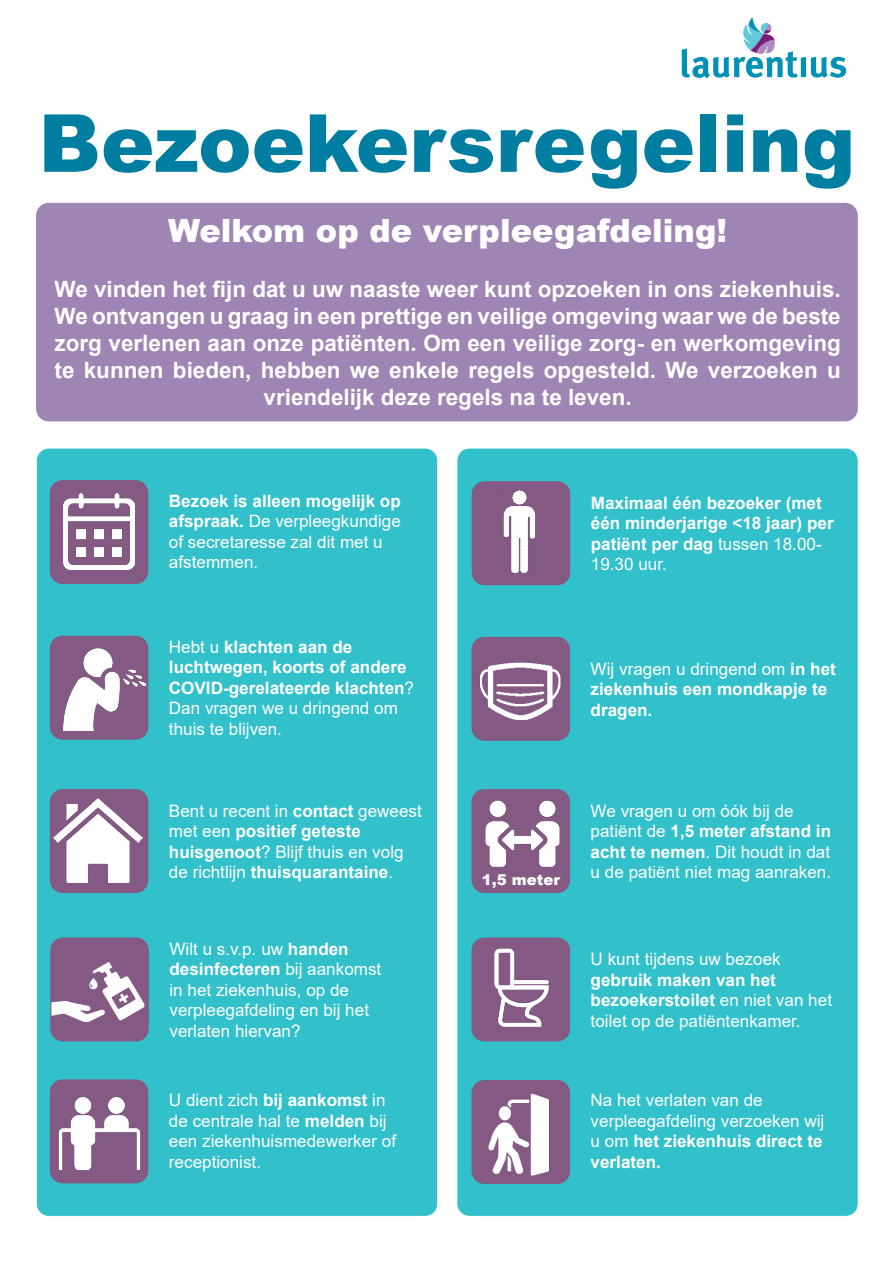
<style>
.page{position:relative;width:893px;height:1263px;background:#fff}
.page>*{position:absolute;margin:0;border:0;box-sizing:border-box;transform-origin:0 0}
.t1{font:900 80.1px "Arial";color:#007ea1}
.t2{font:900 32.1px "Arial";color:#fff}
.t3{font:700 22.5px/27px "Arial";color:#fff;text-align:center}
.t4{font:17.1px/20.5px "Arial";color:#fff}
.t5{font:700 17.1px/20.5px "Arial";color:#fff}
.t6{font:900 15px "Arial";color:#fff}
.s1{font-weight:700}
.s2{font-weight:400}
</style>
<div class="page">
<svg style="left:681px;top:18px;width:165px;height:60px"></svg>
<div style="left:36px;top:203px;width:822px;height:218px;background:#9e85b4;border-radius:13px"></div>
<div style="left:36px;top:448px;width:402px;height:769px;background:#32c0cb;border-radius:13px"></div>
<div style="left:457px;top:448px;width:402px;height:769px;background:#32c0cb;border-radius:13px"></div>
<div style="left:50px;top:1079px;width:98px;height:104px;background:#845a84;border-radius:13px"></div>
<div style="left:50px;top:480px;width:98px;height:104px;background:#845a84;border-radius:13px"></div>
<div style="left:472px;top:481px;width:98px;height:104px;background:#845a84;border-radius:13px"></div>
<div style="left:471px;top:637px;width:99px;height:104px;background:#845a84;border-radius:13px"></div>
<div style="left:471px;top:789px;width:99px;height:104px;background:#845a84;border-radius:13px"></div>
<div style="left:50px;top:937px;width:99px;height:104px;background:#845a84;border-radius:13px"></div>
<div style="left:471px;top:937px;width:99px;height:104px;background:#845a84;border-radius:13px"></div>
<div style="left:50px;top:789px;width:98px;height:104px;background:#845a84;border-radius:13px"></div>
<div style="left:471px;top:1080px;width:99px;height:104px;background:#845a84;border-radius:13px"></div>
<div style="left:50px;top:636px;width:98px;height:104px;background:#845a84;border-radius:13px"></div>
<img style="left:485px;top:800px;width:75px;height:67px">
<img style="left:475px;top:485px;width:92px;height:89px">
<img style="left:64px;top:493px;width:71px;height:77px">
<img style="left:63px;top:648px;width:82px;height:82px">
<img style="left:58px;top:1097px;width:83px;height:73px">
<img style="left:50px;top:949px;width:99px;height:87px">
<img style="left:54px;top:798px;width:88px;height:84px">
<img style="left:488px;top:1093px;width:82px;height:82px">
<img style="left:494px;top:948px;width:55px;height:79px">
<img style="left:479px;top:662px;width:82px;height:58px">
<p class="t1" style="left:38px;top:85px;width:818px">Bezoekersregeling</p>
<p class="t2" style="left:168px;top:207px;width:560px">Welkom op de verpleegafdeling!</p>
<p class="t3" style="left:55px;top:276px;width:788px">We vinden het fijn dat u uw naaste weer kunt opzoeken in ons ziekenhuis.<br>We ontvangen u graag in een prettige en veilige omgeving waar we de beste zorg verlenen aan onze patiënten. Om een veilige zorg- en werkomgeving te kunnen bieden, hebben we enkele regels opgesteld. We verzoeken u vriendelijk deze regels na te leven.</p>
<p class="t4" style="left:169px;top:490px;width:233px"><span class="s1">Bezoek is alleen mogelijk op afspraak.</span> De verpleegkundige of secretaresse zal dit met u afstemmen.</p>
<p class="t5" style="left:169px;top:637px;width:247px"><span class="s2">Hebt u</span> klachten aan de luchtwegen, koorts of andere<br>COVID-gerelateerde klachten<span class="s2">?<br>Dan vragen we u dringend om thuis te blijven.</span></p>
<p class="t4" style="left:169px;top:800px;width:254px">Bent u recent in <span class="s1">contact</span> geweest met een <span class="s1">positief geteste huisgenoot</span>? Blijf thuis en volg de richtlijn <span class="s1">thuisquarantaine</span>.</p>
<p class="t4" style="left:169px;top:938px;width:213px">Wilt u s.v.p. uw <span class="s1">handen desinfecteren</span> bij aankomst in het ziekenhuis, op de verpleegafdeling en bij het verlaten hiervan?</p>
<p class="t4" style="left:169px;top:1090px;width:229px">U dient zich <span class="s1">bij aankomst</span> in de centrale hal te <span class="s1">melden</span> bij een ziekenhuismedewerker of receptionist.</p>
<p class="t5" style="left:591px;top:492px;width:244px">Maximaal één bezoeker (met één minderjarige &lt;18 jaar) per patiënt per dag <span class="s2">tussen 18.00-<br>19.30 uur.</span></p>
<p class="t5" style="left:591px;top:658px;width:247px"><span class="s2">Wij vragen u dringend om</span> in het ziekenhuis een mondkapje te dragen.</p>
<p class="t6" style="left:482px;top:869px;width:80px">1,5 meter</p>
<p class="t4" style="left:591px;top:800px;width:242px">We vragen u om óók bij de patiënt de <span class="s1">1,5 meter afstand in acht te nemen</span>. Dit houdt in dat u de patiënt niet mag aanraken.</p>
<p class="t4" style="left:591px;top:948px;width:243px">U kunt tijdens uw bezoek <span class="s1">gebruik maken van het bezoekerstoilet</span> en niet van het toilet op de patiëntenkamer.</p>
<p class="t4" style="left:591px;top:1090px;width:235px">Na het verlaten van de verpleegafdeling verzoeken wij u om <span class="s1">het ziekenhuis direct te verlaten.</span></p>
</div>
